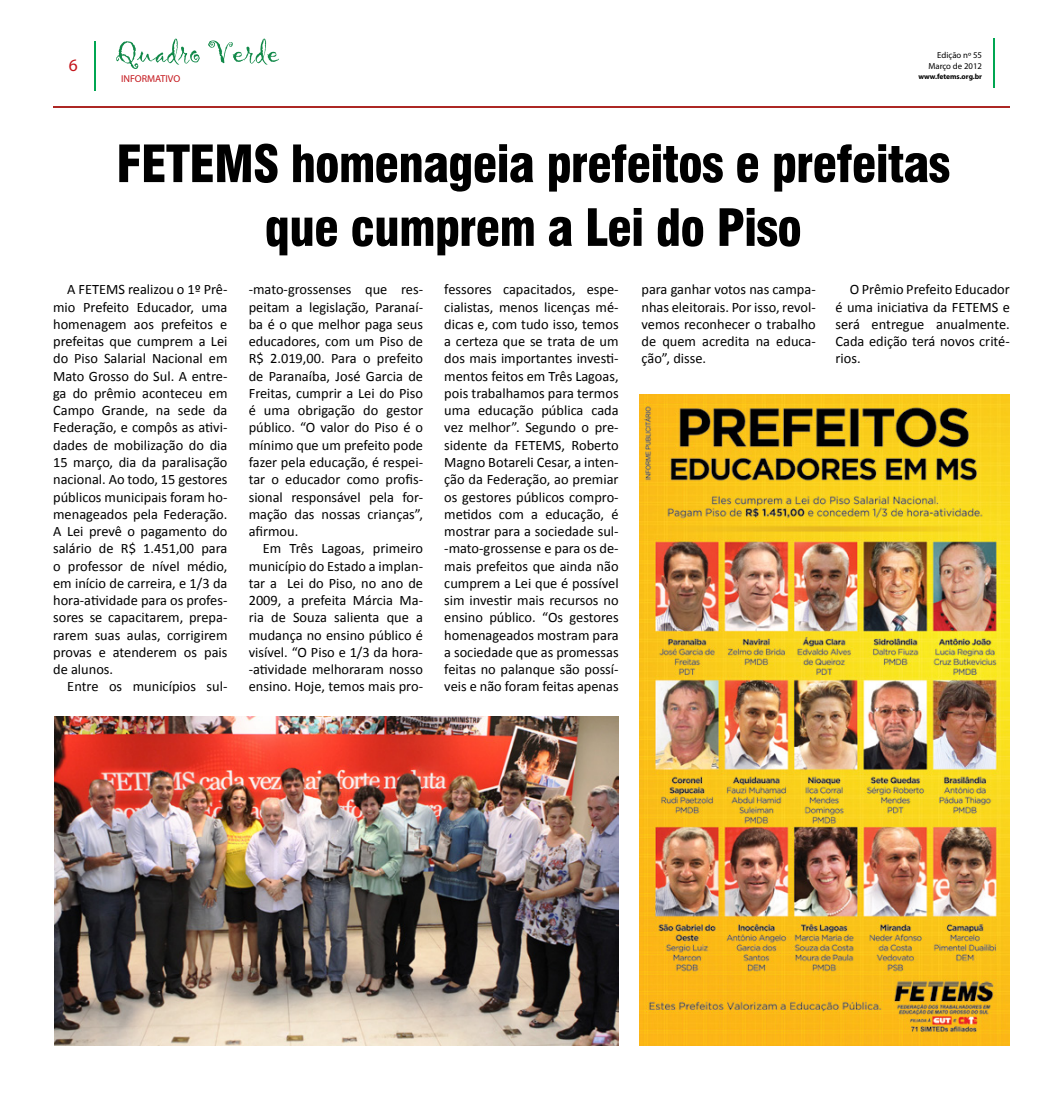
<style>
.page{position:relative;width:1063px;height:1099px;background:#fff}
.page>*{position:absolute;margin:0;border:0;box-sizing:border-box;transform-origin:0 0}
.t1{font:900 condensed 50px/63.8px "Swiss 721 BT";letter-spacing:-.02em;color:#000;text-align:center}
.t2{font:17.5px "Myriad Pro";color:#c4161c}
.t3{font:14.38px/17.2px "Calibri";color:#000;text-align:justify}
.t4{font:10px "Myriad Pro";color:#c4161c}
.t5{font:8.75px "Myriad Pro";color:#000}
.t6{font:700 7.5px "Myriad Pro";letter-spacing:-.005em;color:#000}
</style>
<div class="page">
<hr style="left:94px;top:41px;width:1px;height:50px;background:#00a651">
<svg style="left:116px;top:39px;width:163px;height:30px"></svg>
<hr style="left:994px;top:38px;width:1px;height:50px;background:#00a651">
<hr style="left:53px;top:106px;width:957px;height:2px;background:#ad2724">
<img style="left:54px;top:716px;width:565px;height:329px">
<img style="left:640px;top:395px;width:370px;height:650px">
<p class="t2" style="left:69px;top:54px;width:10px">6</p>
<p class="t4" style="left:121px;top:73px;width:61px">INFORMATIVO</p>
<p class="t5" style="left:937px;top:50px;width:46px">Edição nº 55</p>
<p class="t5" style="left:928px;top:61px;width:55px">Março de 2012</p>
<p class="t6" style="left:918px;top:72px;width:65px">www.fetems.org.br</p>
<h1 class="t1" style="left:116px;top:132px;width:836px">FETEMS homenageia prefeitos e prefeitas que cumprem a Lei do Piso</h1>
<p class="t3" style="left:249px;top:280px;width:176px">-mato-grossenses que res&shy;peitam a legislação, Paranaí&shy;ba é o que melhor paga seus educadores, com um Piso de R$ 2.019,00. Para o prefeito de Paranaíba, José Garcia de Freitas, cumprir a Lei do Piso é uma obrigação do gestor público. “O valor do Piso é o mínimo que um prefeito pode fazer pela educação, é respei&shy;tar o educador como profis&shy;sional responsável pela for&shy;mação das nossas crianças”, afirmou.</p>
<p class="t3" style="left:249px;top:539px;width:176px;text-indent:14px">Em Três Lagoas, primeiro município do Estado a implan&shy;tar a Lei do Piso, no ano de 2009, a prefeita Márcia Ma&shy;ria de Souza salienta que a mudança no ensino público é visível. “O Piso e 1/3 da hora--atividade melhoraram nosso ensino. Hoje, temos mais pro-</p>
<p class="t3" style="left:53px;top:280px;width:176px;text-indent:14px">A FETEMS realizou o 1º Prê&shy;mio Prefeito Educador, uma homenagem aos prefeitos e prefeitas que cumprem a Lei do Piso Salarial Nacional em Mato Grosso do Sul. A entre&shy;ga do prêmio aconteceu em Campo Grande, na sede da Federação, e compôs as ativi&shy;dades de mobilização do dia 15 março, dia da paralisação nacional. Ao todo, 15 gestores públicos municipais foram ho&shy;menageados pela Federação.<br>A Lei prevê o pagamento do salário de R$ 1.451,00 para o professor de nível médio, em início de carreira, e 1/3 da hora-atividade para os profes&shy;sores se capacitarem, prepa&shy;rarem suas aulas, corrigirem provas e atenderem os pais de alunos.</p>
<p class="t3" style="left:67px;top:677px;width:162px">Entre os municípios sul-</p>
<p class="t3" style="left:444px;top:280px;width:176px">fessores capacitados, espe&shy;cialistas, menos licenças mé&shy;dicas e, com tudo isso, temos a certeza que se trata de um dos mais importantes investi&shy;mentos feitos em Três Lagoas, pois trabalhamos para termos uma educação pública cada vez melhor”. Segundo o pre&shy;sidente da FETEMS, Roberto Magno Botareli Cesar, a inten&shy;ção da Federação, ao premiar os gestores públicos compro&shy;metidos com a educação, é mostrar para a sociedade sul--mato-grossense e para os de&shy;mais prefeitos que ainda não cumprem a Lei que é possível sim investir mais recursos no ensino público. “Os gestores homenageados mostram para a sociedade que as promessas feitas no palanque são possí&shy;veis e não foram feitas apenas</p>
<p class="t3" style="left:641px;top:280px;width:176px">para ganhar votos nas campa&shy;nhas eleitorais. Por isso, revol&shy;vemos reconhecer o trabalho de quem acredita na educa&shy;ção”, disse.</p>
<p class="t3" style="left:836px;top:280px;width:176px;text-indent:14px">O Prêmio Prefeito Educador é uma iniciativa da FETEMS e será entregue anualmente.<br>Cada edição terá novos crité&shy;rios.</p>
</div>
